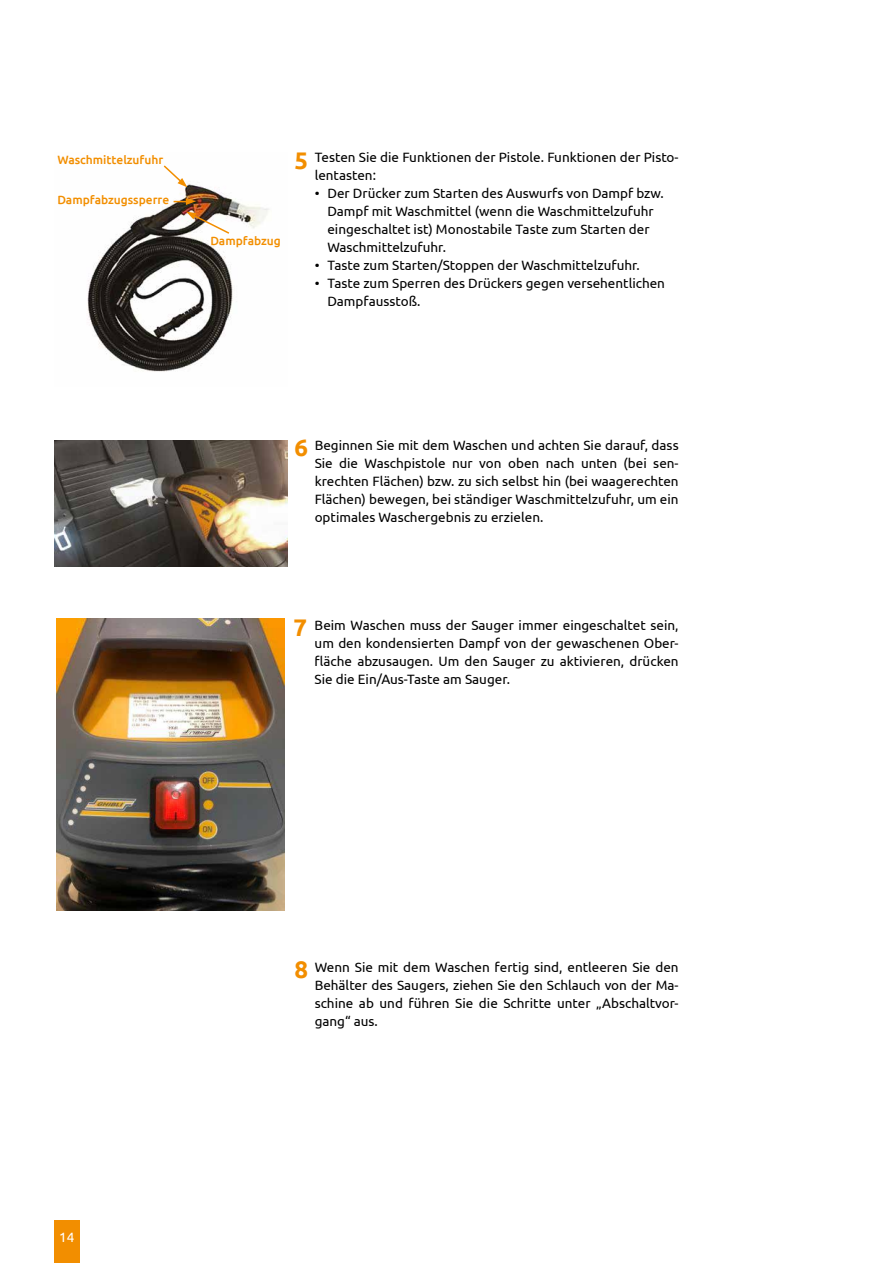
<style>
.page{position:relative;width:893px;height:1263px;background:#fff}
.page>*{position:absolute;margin:0;border:0;box-sizing:border-box;transform-origin:0 0}
.t1{font:700 24px "Ubuntu";color:#f28e00}
.t2{font:13.5px/18px "Ubuntu";color:#000}
.t3{font:13.5px "Ubuntu";color:#fff}
.t4{font:500 12px "Ubuntu";color:#f28e00}
</style>
<div class="page">
<div style="left:54px;top:1220px;width:26px;height:43px;background:#f28e00"></div>
<img style="left:87px;top:183px;width:182px;height:189px">
<svg style="left:162px;top:165px;width:25px;height:22px"></svg>
<svg style="left:186px;top:211px;width:45px;height:24px"></svg>
<img style="left:54px;top:440px;width:234px;height:127px">
<img style="left:57px;top:619px;width:228px;height:292px">
<svg style="left:174px;top:198px;width:22px;height:7px"></svg>
<p class="t4" style="left:57px;top:152px;width:107px">Waschmittelzufuhr</p>
<h1 class="t1" style="left:294px;top:145px;width:15px">5</h1>
<p class="t4" style="left:57px;top:192px;width:113px">Dampfabzugssperre</p>
<p class="t4" style="left:210px;top:233px;width:72px">Dampfabzug</p>
<p class="t2" style="left:315px;top:148px;width:365px">Testen Sie die Funktionen der Pistole. Funktionen der Pisto&shy;lentasten:</p>
<p class="t2" style="left:327px;top:184px;width:338px;text-indent:-13px">• Der Drücker zum Starten des Auswurfs von Dampf bzw.<br>Dampf mit Waschmittel (wenn die Waschmittelzufuhr eingeschaltet ist) Monostabile Taste zum Starten der Waschmittelzufuhr.</p>
<p class="t2" style="left:315px;top:256px;width:327px">• Taste zum Starten/Stoppen der Waschmittelzufuhr.</p>
<p class="t2" style="left:327px;top:274px;width:339px;text-indent:-13px">• Taste zum Sperren des Drückers gegen versehentlichen<br>Dampfausstoß.</p>
<p class="t2" style="left:315px;top:436px;width:365px;text-align:justify">Beginnen Sie mit dem Waschen und achten Sie darauf, dass Sie die Waschpistole nur von oben nach unten (bei sen&shy;krechten Flächen) bzw. zu sich selbst hin (bei waagerechten Flächen) bewegen, bei ständiger Waschmittelzufuhr, um ein optimales Waschergebnis zu erzielen.</p>
<h1 class="t1" style="left:294px;top:433px;width:15px">6</h1>
<h1 class="t1" style="left:293px;top:613px;width:15px">7</h1>
<p class="t2" style="left:315px;top:616px;width:365px;text-align:justify">Beim Waschen muss der Sauger immer eingeschaltet sein, um den kondensierten Dampf von der gewaschenen Ober&shy;fläche abzusaugen. Um den Sauger zu aktivieren, drücken Sie die Ein/Aus-Taste am Sauger.</p>
<p class="t3" style="left:59px;top:1229px;width:17px">14</p>
<h1 class="t1" style="left:294px;top:954px;width:15px">8</h1>
<p class="t2" style="left:315px;top:958px;width:365px;text-align:justify">Wenn Sie mit dem Waschen fertig sind, entleeren Sie den Behälter des Saugers, ziehen Sie den Schlauch von der Ma&shy;schine ab und führen Sie die Schritte unter „Abschaltvor&shy;gang“ aus.</p>
</div>
